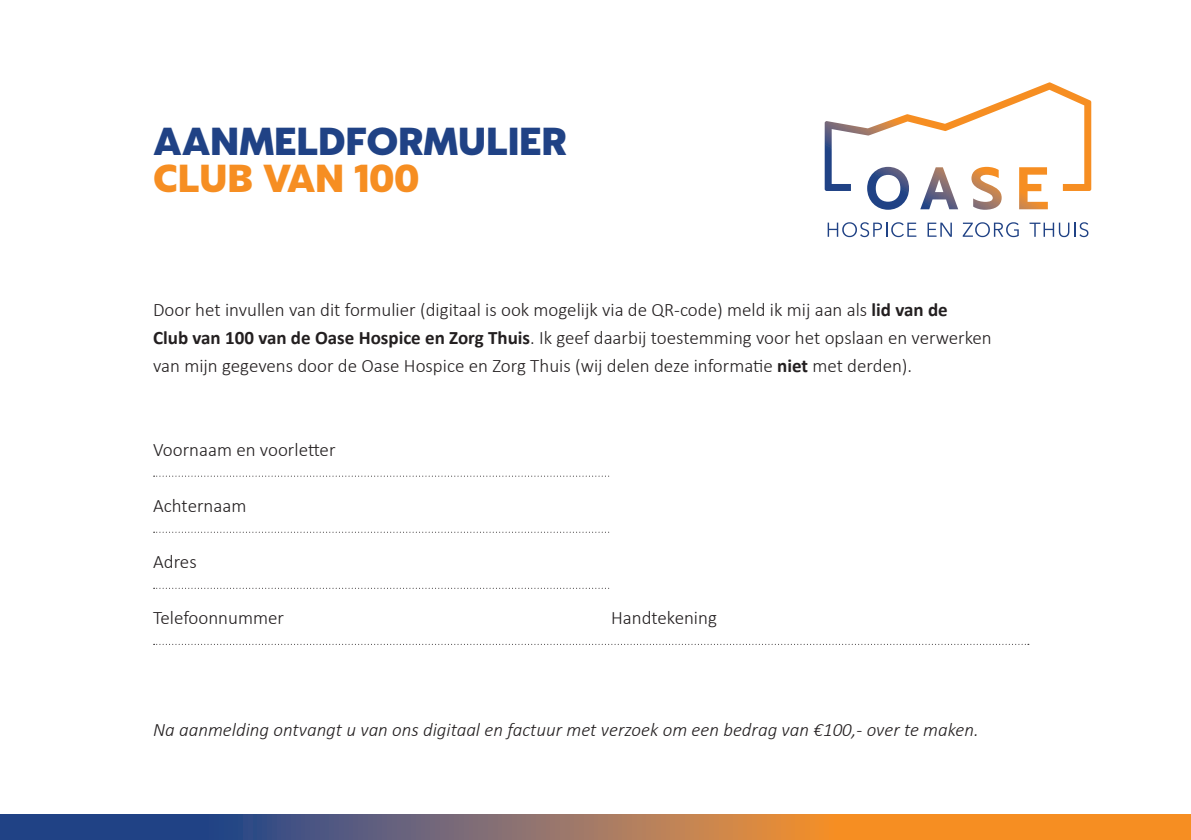
<style>
.page{position:relative;width:1191px;height:840px;background:#fff}
.page>*{position:absolute;margin:0;border:0;box-sizing:border-box;transform-origin:0 0}
.t1{font:37px "Captura Black Demo";letter-spacing:-.01em;color:#204285}
.t2{font:37px "Captura Black Demo";letter-spacing:-.01em;color:#f68e22}
.t3{font:300 19px/28px "Calibri";color:#231f20}
.t4{font:italic 300 19px "Calibri";color:#231f20}
.s1{font-weight:700}
</style>
<div class="page">
<svg style="left:154px;top:475px;width:455px;height:1px"></svg>
<svg style="left:154px;top:531px;width:455px;height:1px"></svg>
<svg style="left:154px;top:587px;width:455px;height:1px"></svg>
<svg style="left:154px;top:643px;width:875px;height:1px"></svg>
<svg style="left:0;top:814px;width:1191px;height:25px;background:#997058"></svg>
<svg style="left:824px;top:82px;width:267px;height:128px"></svg>
<svg style="left:827px;top:222px;width:89px;height:15px"></svg>
<svg style="left:927px;top:222px;width:25px;height:15px"></svg>
<svg style="left:962px;top:222px;width:56px;height:15px"></svg>
<svg style="left:1029px;top:222px;width:59px;height:15px"></svg>
<h1 class="t1" style="left:153px;top:125px;width:415px">AANMELDFORMULIER</h1>
<h1 class="t2" style="left:153px;top:162px;width:268px">CLUB VAN 100</h1>
<p class="t3" style="left:153px;top:295px;width:840px">Door het invullen van dit formulier (digitaal is ook mogelijk via de QR-code) meld ik mij aan als <span class="s1">lid van de<br>Club van 100 van de Oase Hospice en Zorg Thuis</span>. Ik geef daarbij toestemming voor het opslaan en verwerken van mijn gegevens door de Oase Hospice en Zorg Thuis (wij delen deze informatie <span class="s1">niet</span> met derden).</p>
<p class="t3" style="left:153px;top:435px;width:184px">Voornaam en voorletter</p>
<p class="t3" style="left:153px;top:491px;width:95px">Achternaam</p>
<p class="t3" style="left:153px;top:547px;width:45px">Adres</p>
<p class="t3" style="left:153px;top:603px;width:132px">Telefoonnummer</p>
<p class="t3" style="left:611px;top:603px;width:107px">Handtekening</p>
<p class="t4" style="left:153px;top:717px;width:827px">Na aanmelding ontvangt u van ons digitaal en factuur met verzoek om een bedrag van €100,- over te maken.</p>
</div>
